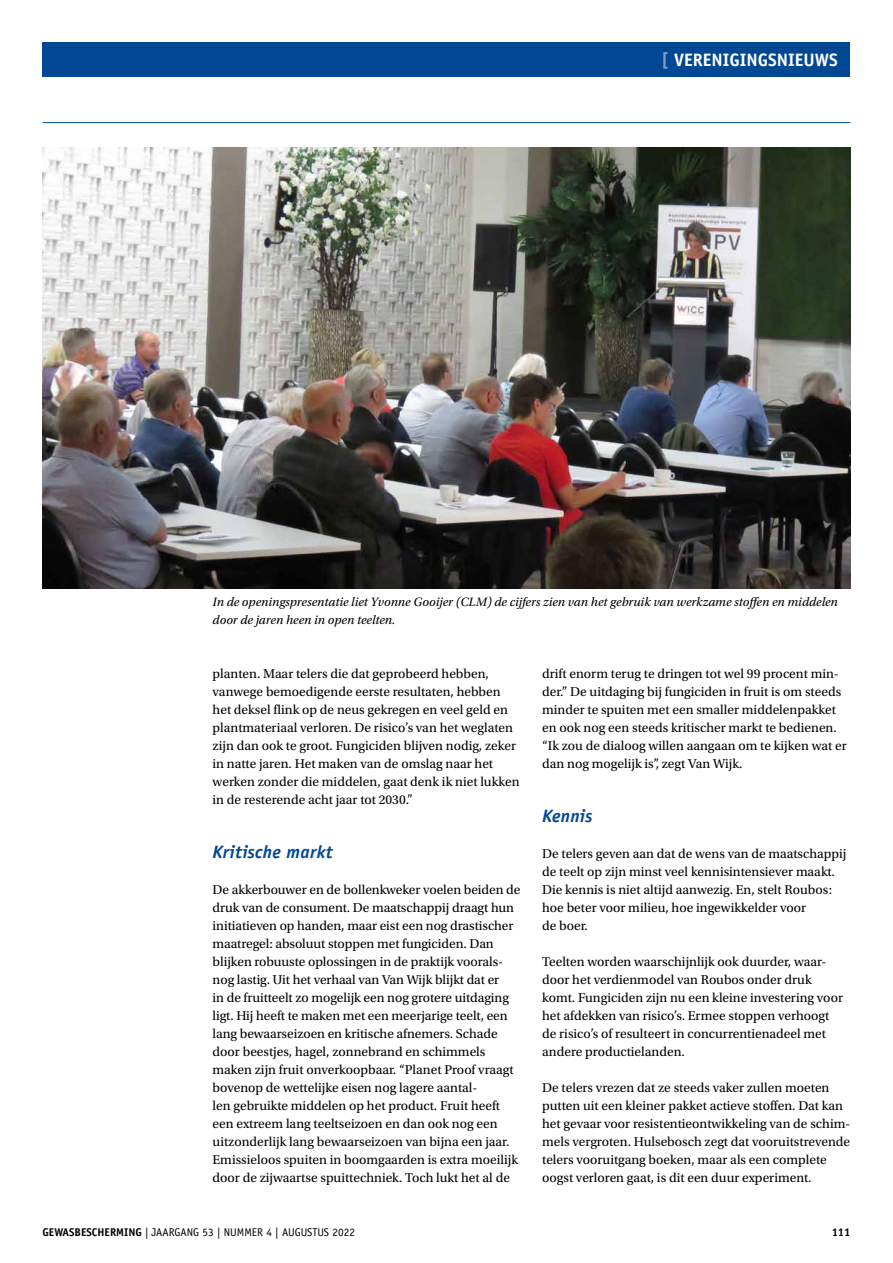
<style>
.page{position:relative;width:893px;height:1263px;background:#fff}
.page>*{position:absolute;margin:0;border:0;box-sizing:border-box;transform-origin:0 0}
.t1{font:italic 700 18px "Officina Sans Std";letter-spacing:.015em;color:#004893}
.t2{font:700 18px "Officina Sans Std";color:#fff}
.t3{font:13.5px/18px "Utopia Std";color:#000}
.t4{font:italic 12.75px/18px "Utopia Std";color:#000}
.t5{font:11.25px "Officina Sans Std";color:#000}
.t6{font:700 11.25px "Officina Sans Std";color:#000}
.s1{color:#8898c9}
.s2{font-weight:700}
</style>
<div class="page">
<div style="left:43px;top:43px;width:807px;height:34px;background:#004893"></div>
<hr style="left:43px;top:122px;width:807px;height:1px;background:#004893">
<img style="left:43px;top:147px;width:807px;height:441px">
<h1 class="t2" style="left:661px;top:49px;width:178px"><span class="s1">[</span> VERENIGINGSNIEUWS</h1>
<p class="t4" style="left:213px;top:593px;width:627px">In de openingspresentatie liet Yvonne Gooijer (CLM) de cijfers zien van het gebruik van werkzame stoffen en middelen door de jaren heen in open teelten.</p>
<p class="t3" style="left:213px;top:665px;width:308px">planten. Maar telers die dat geprobeerd hebben, vanwege bemoedigende eerste resultaten, hebben het deksel flink op de neus gekregen en veel geld en plantmateriaal verloren. De risico’s van het weglaten zijn dan ook te groot. Fungiciden blijven nodig, zeker in natte jaren. Het maken van de omslag naar het werken zonder die middelen, gaat denk ik niet lukken in de resterende acht jaar tot 2030.”</p>
<h1 class="t1" style="left:213px;top:841px;width:122px">Kritische markt</h1>
<p class="t3" style="left:213px;top:881px;width:309px">De akkerbouwer en de bollenkweker voelen beiden de druk van de consument. De maatschappij draagt hun initiatieven op handen, maar eist een nog drastischer maatregel: absoluut stoppen met fungiciden. Dan blijken robuuste oplossingen in de praktijk voorals&shy;nog lastig. Uit het verhaal van Van Wijk blijkt dat er<br>in de fruitteelt zo mogelijk een nog grotere uitdaging ligt. Hij heeft te maken met een meerjarige teelt, een lang bewaarseizoen en kritische afnemers. Schade door beestjes, hagel, zonnebrand en schimmels maken zijn fruit onverkoopbaar. “Planet Proof vraagt bovenop de wettelijke eisen nog lagere aantal-<br>len gebruikte middelen op het product. Fruit heeft een extreem lang teeltseizoen en dan ook nog een uitzonderlijk lang bewaarseizoen van bijna een jaar.<br>Emissieloos spuiten in boomgaarden is extra moeilijk door de zijwaartse spuittechniek. Toch lukt het al de</p>
<p class="t3" style="left:542px;top:665px;width:306px">drift enorm terug te dringen tot wel 99 procent min&shy;der.” De uitdaging bij fungiciden in fruit is om steeds minder te spuiten met een smaller middelenpakket en ook nog een steeds kritischer markt te bedienen. “Ik zou de dialoog willen aangaan om te kijken wat er dan nog mogelijk is”, zegt Van Wijk.</p>
<h1 class="t1" style="left:542px;top:805px;width:52px">Kennis</h1>
<p class="t3" style="left:542px;top:845px;width:306px">De telers geven aan dat de wens van de maatschappij de teelt op zijn minst veel kennisintensiever maakt.<br>Die kennis is niet altijd aanwezig. En, stelt Roubos: hoe beter voor milieu, hoe ingewikkelder voor<br>de boer.</p>
<p class="t3" style="left:542px;top:953px;width:302px">Teelten worden waarschijnlijk ook duurder, waar&shy;door het verdienmodel van Roubos onder druk komt. Fungiciden zijn nu een kleine investering voor het afdekken van risico’s. Ermee stoppen verhoogt de risico’s of resulteert in concurrentienadeel met andere productielanden.</p>
<p class="t3" style="left:542px;top:1079px;width:310px">De telers vrezen dat ze steeds vaker zullen moeten putten uit een kleiner pakket actieve stoffen. Dat kan het gevaar voor resistentieontwikkeling van de schim&shy;mels vergroten. Hulsebosch zegt dat vooruitstrevende telers vooruitgang boeken, maar als een complete oogst verloren gaat, is dit een duur experiment.</p>
<p class="t5" style="left:43px;top:1226px;width:314px"><span class="s2">GEWASBESCHERMING</span> | JAARGANG 53 | NUMMER 4 | AUGUSTUS 2022</p>
<p class="t6" style="left:832px;top:1225px;width:20px">111</p>
</div>
